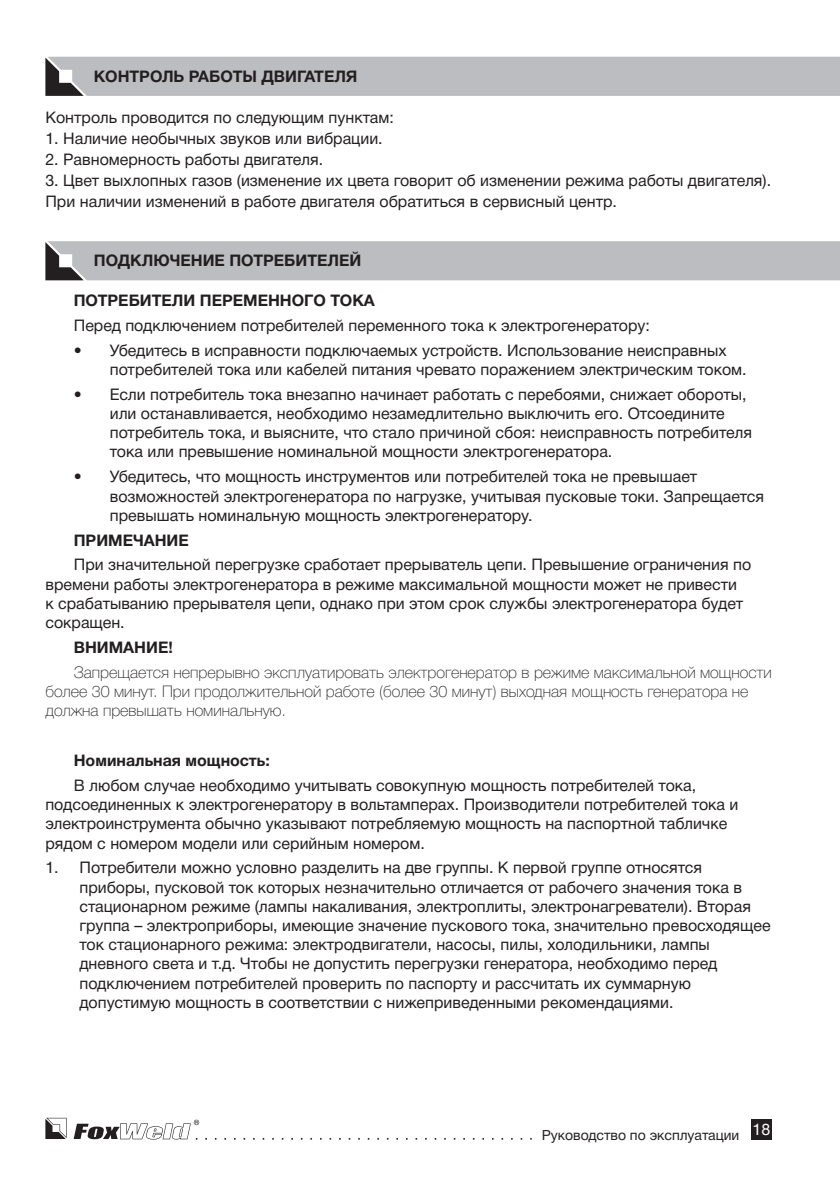
<style>
.page{position:relative;width:840px;height:1191px;background:#fff}
.page>*{position:absolute;margin:0;border:0;box-sizing:border-box;transform-origin:0 0}
.t1{font:16px/19.2px "Helvetica Neue Cyr";color:#231f20}
.t2{font:100 16px/19.2px "Helvetica Neue Cyr";color:#231f20}
.t3{font:700 16px "Helvetica Neue Cyr";color:#231f20}
.t4{font:14px "Helvetica Neue Cyr";color:#231f20}
</style>
<div class="page">
<svg style="left:45px;top:1117px;width:22px;height:22px"></svg>
<svg style="left:74px;top:1119px;width:457px;height:20px"></svg>
<div style="left:750px;top:1119px;width:21px;height:20px;background:#231f20"></div>
<div style="left:45px;top:57px;width:794px;height:39px;background:#bcbdc0"></div>
<div style="left:45px;top:241px;width:794px;height:39px;background:#bcbdc0"></div>
<p class="t3" style="left:94px;top:68px;width:265px">КОНТРОЛЬ РАБОТЫ ДВИГАТЕЛЯ</p>
<p class="t1" style="left:45px;top:108px;width:350px">Контроль проводится по следующим пунктам:</p>
<p class="t1" style="left:45px;top:129px;width:338px">1. Наличие необычных звуков или вибрации.</p>
<p class="t1" style="left:45px;top:150px;width:279px">2. Равномерность работы двигателя.</p>
<p class="t1" style="left:45px;top:171px;width:726px">3. Цвет выхлопных газов (изменение их цвета говорит об изменении режима работы двигателя).</p>
<p class="t1" style="left:45px;top:192px;width:573px">При наличии изменений в работе двигателя обратиться в сервисный центр.</p>
<p class="t3" style="left:94px;top:252px;width:269px">ПОДКЛЮЧЕНИЕ ПОТРЕБИТЕЛЕЙ</p>
<p class="t3" style="left:74px;top:291px;width:302px">ПОТРЕБИТЕЛИ ПЕРЕМЕННОГО ТОКА</p>
<p class="t1" style="left:74px;top:316px;width:577px">Перед подключением потребителей переменного тока к электрогенератору:</p>
<p class="t1" style="left:110px;top:341px;width:638px;text-indent:-36px">• Убедитесь в исправности подключаемых устройств. Использование неисправных потребителей тока или кабелей питания чревато поражением электрическим током.</p>
<p class="t1" style="left:110px;top:385px;width:643px;text-indent:-36px">• Если потребитель тока внезапно начинает работать с перебоями, снижает обороты, или останавливается, необходимо незамедлительно выключить его. Отсоедините потребитель тока, и выясните, что стало причиной сбоя: неисправность потребителя тока или превышение номинальной мощности электрогенератора.</p>
<p class="t1" style="left:110px;top:467px;width:655px;text-indent:-36px">• Убедитесь, что мощность инструментов или потребителей тока не превышает возможностей электрогенератора по нагрузке, учитывая пусковые токи. Запрещается превышать номинальную мощность электрогенератору.</p>
<p class="t3" style="left:74px;top:531px;width:116px">ПРИМЕЧАНИЕ</p>
<p class="t1" style="left:45px;top:555px;width:707px;text-indent:28px">При значительной перегрузке сработает прерыватель цепи. Превышение ограничения по времени работы электрогенератора в режиме максимальной мощности может не привести<br>к срабатыванию прерывателя цепи, однако при этом срок службы электрогенератора будет сокращен.</p>
<p class="t3" style="left:74px;top:638px;width:100px">ВНИМАНИЕ!</p>
<p class="t2" style="left:45px;top:662px;width:727px;text-indent:28px">Запрещается непрерывно эксплуатировать электрогенератор в режиме максимальной мощности более 30 минут. При продолжительной работе (более 30 минут) выходная мощность генератора не должна превышать номинальную.</p>
<p class="t3" style="left:74px;top:751px;width:197px">Номинальная мощность:</p>
<p class="t1" style="left:45px;top:776px;width:694px;text-indent:28px">В любом случае необходимо учитывать совокупную мощность потребителей тока, подсоединенных к электрогенератору в вольтамперах. Производители потребителей тока и электроинструмента обычно указывают потребляемую мощность на паспортной табличке рядом с номером модели или серийным номером.</p>
<p class="t1" style="left:79px;top:858px;width:692px;text-indent:-34px">1. Потребители можно условно разделить на две группы. К первой группе относятся приборы, пусковой ток которых незначительно отличается от рабочего значения тока в стационарном режиме (лампы накаливания, электроплиты, электронагреватели). Вторая группа – электроприборы, имеющие значение пускового тока, значительно превосходящее ток стационарного режима: электродвигатели, насосы, пилы, холодильники, лампы дневного света и т.д. Чтобы не допустить перегрузки генератора, необходимо перед подключением потребителей проверить по паспорту и рассчитать их суммарную допустимую мощность в соответствии с нижеприведенными рекомендациями.</p>
<p class="t4" style="left:541px;top:1127px;width:230px">Руководство по эксплуатации <sup>18</sup></p>
</div>
